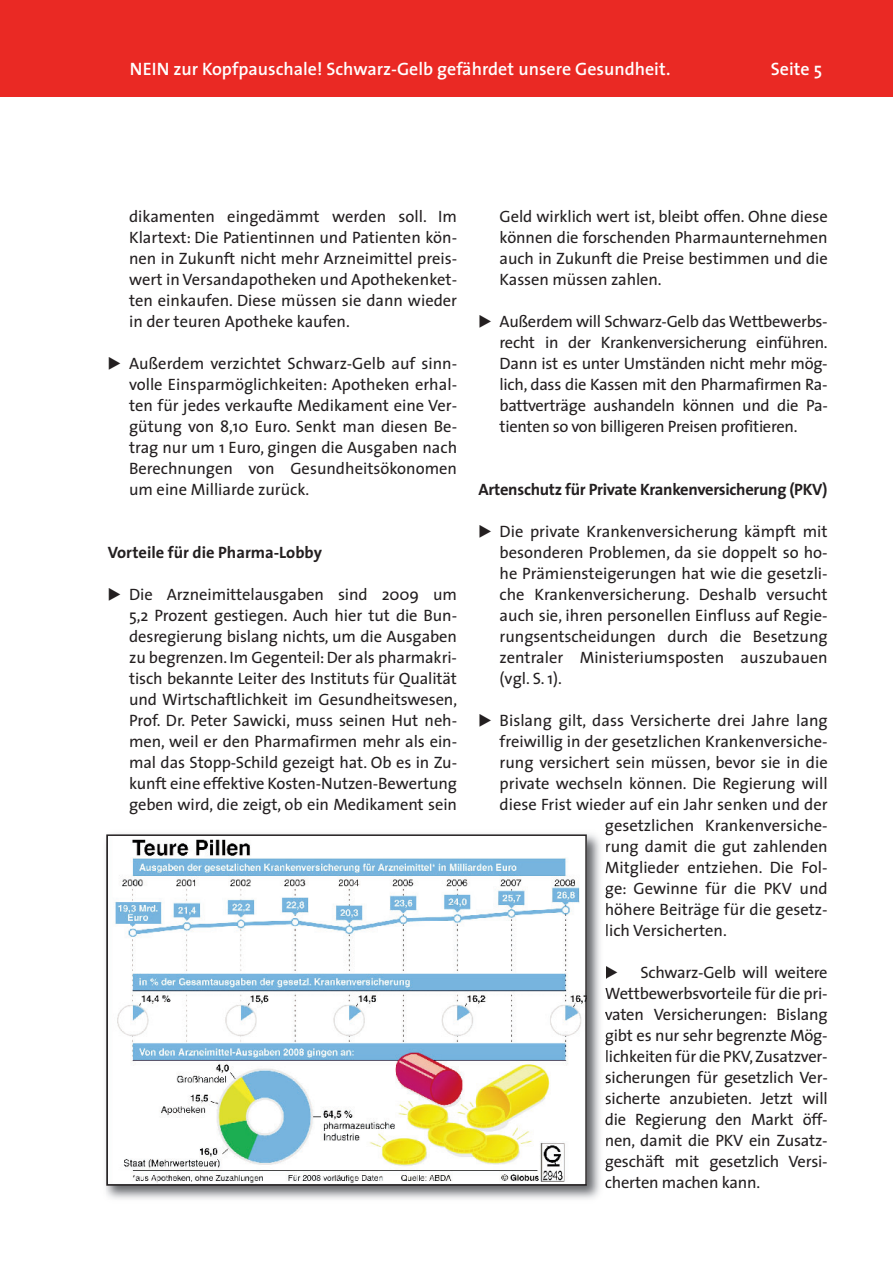
<style>
.page{position:relative;width:893px;height:1263px;background:#fff}
.page>*{position:absolute;margin:0;border:0;box-sizing:border-box;transform-origin:0 0}
.t1{font:600 18px "The Sans";color:#fff}
.t2{font:16.5px/21px "The Sans";color:#231f20;text-align:justify}
.t3{font:700 16.5px "The Sans";letter-spacing:-.02em;color:#231f20}
.t4{font:700 16.5px "The Sans";color:#231f20}
.s1{font-family:"European Pi Three"}
</style>
<div class="page">
<div style="left:0;top:0;width:893px;height:96px;background:#ea2924"></div>
<img style="left:106px;top:834px;width:500px;height:365px">
<svg style="left:605px;top:827px;width:2px;height:89px"></svg>
<svg style="left:606px;top:924px;width:1px;height:12px"></svg>
<svg style="left:606px;top:966px;width:1px;height:13px"></svg>
<svg style="left:605px;top:987px;width:1px;height:12px"></svg>
<svg style="left:605px;top:1008px;width:1px;height:12px"></svg>
<svg style="left:605px;top:1029px;width:2px;height:33px"></svg>
<svg style="left:606px;top:1075px;width:1px;height:29px"></svg>
<svg style="left:605px;top:1113px;width:2px;height:36px"></svg>
<svg style="left:605px;top:1155px;width:1px;height:33px"></svg>
<img style="left:109px;top:837px;width:475px;height:346px">
<div style="left:106px;top:834px;width:481px;height:352px;border:2px solid #231f20"></div>
<p class="t1" style="left:130px;top:62px;width:542px">NEIN zur Kopfpauschale! Schwarz-Gelb gefährdet unsere Gesundheit.</p>
<p class="t1" style="left:771px;top:62px;width:53px">Seite 5</p>
<p class="t2" style="left:129px;top:208px;width:330px">dikamenten eingedämmt werden soll. Im Klartext: Die Patientinnen und Patienten kön&shy;nen in Zukunft nicht mehr Arzneimittel preis&shy;wert in Versandapotheken und Apothekenket&shy;ten einkaufen. Diese müssen sie dann wieder in der teuren Apotheke kaufen.</p>
<p class="t2" style="left:129px;top:355px;width:330px;text-indent:-21px"><span class="s1">-</span> Außerdem verzichtet Schwarz-Gelb auf sinn&shy;volle Einsparmöglichkeiten: Apotheken erhal&shy;ten für jedes verkaufte Medikament eine Ver&shy;gütung von 8,10 Euro. Senkt man diesen Be&shy;trag nur um 1 Euro, gingen die Ausgaben nach Berechnungen von Gesundheitsökonomen um eine Milliarde zurück.</p>
<p class="t4" style="left:108px;top:546px;width:216px">Vorteile für die Pharma-Lobby</p>
<p class="t2" style="left:129px;top:586px;width:330px;text-indent:-21px"><span class="s1">-</span> Die Arzneimittelausgaben sind 2009 um 5,2 Prozent gestiegen. Auch hier tut die Bun&shy;desregierung bislang nichts, um die Ausgaben zu begrenzen. Im Gegenteil: Der als pharmakri&shy;tisch bekannte Leiter des Instituts für Qualität und Wirtschaftlichkeit im Gesundheitswesen, Prof. Dr. Peter Sawicki, muss seinen Hut neh&shy;men, weil er den Pharmafirmen mehr als ein&shy;mal das Stopp-Schild gezeigt hat. Ob es in Zu&shy;kunft eine effektive Kosten-Nutzen-Bewertung geben wird, die zeigt, ob ein Medikament sein</p>
<p class="t2" style="left:500px;top:208px;width:330px">Geld wirklich wert ist, bleibt offen. Ohne diese können die forschenden Pharmaunternehmen auch in Zukunft die Preise bestimmen und die Kassen müssen zahlen.</p>
<p class="t2" style="left:500px;top:313px;width:330px;text-indent:-21px"><span class="s1">-</span> Außerdem will Schwarz-Gelb das Wettbewerbs&shy;recht in der Krankenversicherung einführen.<br>Dann ist es unter Umständen nicht mehr mög&shy;lich, dass die Kassen mit den Pharmafirmen Ra&shy;battverträge aushandeln können und die Pa&shy;tienten so von billigeren Preisen profitieren.</p>
<p class="t3" style="left:478px;top:483px;width:350px">Artenschutz für Private Krankenversicherung (PKV)</p>
<p class="t2" style="left:500px;top:523px;width:330px;text-indent:-21px"><span class="s1">-</span> Die private Krankenversicherung kämpft mit besonderen Problemen, da sie doppelt so ho&shy;he Prämiensteigerungen hat wie die gesetzli&shy;che Krankenversicherung. Deshalb versucht auch sie, ihren personellen Einfluss auf Regie&shy;rungsentscheidungen durch die Besetzung zentraler Ministeriumsposten auszubauen (vgl. S. 1).</p>
<p class="t2" style="left:478px;top:712px;width:351px"><span class="s1">-</span> Bislang gilt, dass Versicherte drei Jahre lang</p>
<p class="t2" style="left:500px;top:733px;width:330px">freiwillig in der gesetzlichen Krankenversiche-</p>
<p class="t2" style="left:500px;top:754px;width:330px">rung versichert sein müssen, bevor sie in die</p>
<p class="t2" style="left:500px;top:775px;width:330px">private wechseln können. Die Regierung will</p>
<p class="t2" style="left:500px;top:796px;width:330px">diese Frist wieder auf ein Jahr senken und der</p>
<p class="t2" style="left:605px;top:817px;width:224px">gesetzlichen Krankenversiche-</p>
<p class="t2" style="left:605px;top:838px;width:224px">rung damit die gut zahlenden</p>
<p class="t2" style="left:605px;top:859px;width:224px">Mitglieder entziehen. Die Fol-</p>
<p class="t2" style="left:605px;top:880px;width:224px">ge: Gewinne für die PKV und</p>
<p class="t2" style="left:605px;top:901px;width:224px">höhere Beiträge für die gesetz-</p>
<p class="t2" style="left:605px;top:922px;width:123px">lich Versicherten.</p>
<p class="t2" style="left:605px;top:964px;width:224px"><span class="s1">-</span> Schwarz-Gelb will weitere Wettbewerbsvorteile für die pri&shy;vaten Versicherungen: Bislang gibt es nur sehr begrenzte Mög&shy;lichkeiten für die PKV, Zusatzver&shy;sicherungen für gesetzlich Ver&shy;sicherte anzubieten. Jetzt will die Regierung den Markt öff&shy;nen, damit die PKV ein Zusatz&shy;geschäft mit gesetzlich Versi&shy;cherten machen kann.</p>
</div>
